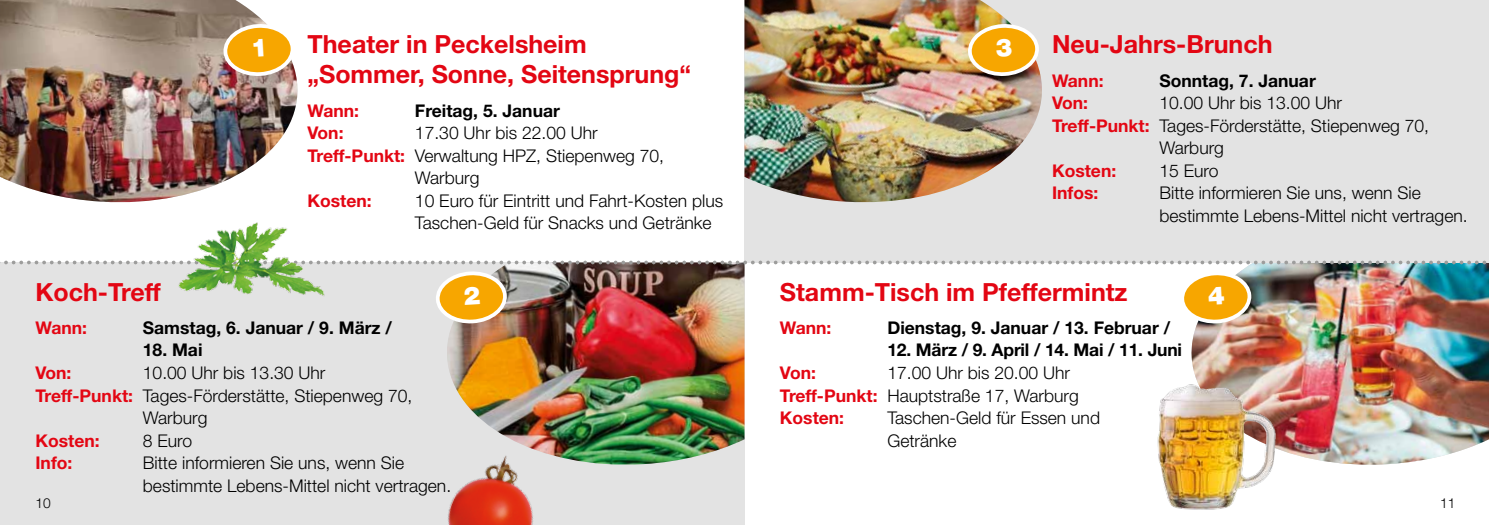
<style>
.page{position:relative;width:1489px;height:525px;background:#fff}
.page>*{position:absolute;margin:0;border:0;box-sizing:border-box;transform-origin:0 0}
.t1{font:700 25px/30px "Helvetica Neue LT Std";color:#e30613}
.t2{font:300 17.5px/22.5px "Helvetica Neue LT Std";color:#000}
.t3{font:700 17.5px "Helvetica Neue LT Std";color:#000}
.t4{font:700 17.5px "Helvetica Neue LT Std";color:#e30613}
.t5{font:300 13.75px "Helvetica Neue LT Std";color:#000}
.s1{font-weight:700;color:#e30613}
</style>
<div class="page">
<img style="left:1191px;top:264px;width:297px;height:201px">
<div style="left:0;top:262px;width:744px;height:262px;background:#e3e3e3"></div>
<div style="left:744px;top:0;width:744px;height:262px;background:#e3e3e3"></div>
<img style="left:0;top:0;width:298px;height:203px">
<img style="left:744px;top:0;width:298px;height:203px">
<img style="left:447px;top:264px;width:297px;height:201px">
<img style="left:1157px;top:379px;width:124px;height:131px">
<svg style="left:0;top:260px;width:1489px;height:4px"></svg>
<img style="left:447px;top:441px;width:109px;height:83px">
<img style="left:174px;top:222px;width:157px;height:74px">
<svg style="left:223px;top:24px;width:72px;height:54px"></svg>
<img style="left:967px;top:24px;width:72px;height:54px">
<svg style="left:436px;top:271px;width:71px;height:54px;background:#eab755"></svg>
<svg style="left:1184px;top:271px;width:67px;height:54px"></svg>
<h1 class="t1" style="left:307px;top:29px;width:385px">Theater in Peckelsheim „Sommer, Sonne, Seitensprung“</h1>
<p class="t4" style="left:307px;top:99px;width:53px">Wann:</p>
<p class="t3" style="left:415px;top:99px;width:146px">Freitag, 5. Januar</p>
<p class="t4" style="left:307px;top:122px;width:37px">Von:</p>
<p class="t2" style="left:415px;top:121px;width:184px">17.30 Uhr bis 22.00 Uhr</p>
<p class="t2" style="left:307px;top:144px;width:358px"><span class="s1">Treff-Punkt:</span> Verwaltung HPZ, Stiepenweg 70,</p>
<p class="t2" style="left:415px;top:166px;width:66px">Warburg</p>
<p class="t4" style="left:307px;top:189px;width:66px">Kosten:</p>
<p class="t2" style="left:415px;top:189px;width:310px">10 Euro für Eintritt und Fahrt-Kosten plus<br>Taschen-Geld für Snacks und Getränke</p>
<h1 class="t1" style="left:35px;top:276px;width:127px">Koch-Treff</h1>
<p class="t4" style="left:35px;top:316px;width:53px">Wann:</p>
<p class="t3" style="left:143px;top:316px;width:250px">Samstag, 6. Januar / 9. März /</p>
<p class="t3" style="left:143px;top:339px;width:61px">18. Mai</p>
<p class="t4" style="left:35px;top:362px;width:37px">Von:</p>
<p class="t2" style="left:143px;top:361px;width:184px">10.00 Uhr bis 13.30 Uhr</p>
<p class="t2" style="left:35px;top:383px;width:378px"><span class="s1">Treff-Punkt:</span> Tages-Förderstätte, Stiepenweg 70,</p>
<p class="t2" style="left:143px;top:406px;width:66px">Warburg</p>
<p class="t4" style="left:35px;top:429px;width:66px">Kosten:</p>
<p class="t2" style="left:143px;top:428px;width:51px">8 Euro</p>
<p class="t4" style="left:35px;top:452px;width:38px">Info:</p>
<p class="t2" style="left:143px;top:451px;width:310px">Bitte informieren Sie uns, wenn Sie bestimmte Lebens-Mittel nicht vertragen.</p>
<h1 class="t1" style="left:1051px;top:29px;width:222px">Neu-Jahrs-Brunch</h1>
<p class="t4" style="left:1051px;top:69px;width:53px">Wann:</p>
<p class="t3" style="left:1159px;top:69px;width:158px">Sonntag, 7. Januar</p>
<p class="t4" style="left:1051px;top:92px;width:37px">Von:</p>
<p class="t2" style="left:1159px;top:91px;width:184px">10.00 Uhr bis 13.00 Uhr</p>
<p class="t2" style="left:1051px;top:114px;width:378px"><span class="s1">Treff-Punkt:</span> Tages-Förderstätte, Stiepenweg 70,</p>
<p class="t2" style="left:1159px;top:136px;width:66px">Warburg</p>
<p class="t4" style="left:1051px;top:159px;width:66px">Kosten:</p>
<p class="t2" style="left:1159px;top:159px;width:61px">15 Euro</p>
<p class="t4" style="left:1051px;top:182px;width:48px">Infos:</p>
<p class="t2" style="left:1159px;top:181px;width:310px">Bitte informieren Sie uns, wenn Sie bestimmte Lebens-Mittel nicht vertragen.</p>
<h1 class="t1" style="left:780px;top:276px;width:349px">Stamm-Tisch im Pfeffermintz</h1>
<p class="t4" style="left:780px;top:316px;width:53px">Wann:</p>
<p class="t3" style="left:887px;top:316px;width:284px">Dienstag, 9. Januar / 13. Februar /</p>
<p class="t3" style="left:887px;top:339px;width:296px">12. März / 9. April / 14. Mai / 11. Juni</p>
<p class="t4" style="left:780px;top:362px;width:37px">Von:</p>
<p class="t2" style="left:780px;top:361px;width:300px;text-indent:107px">17.00 Uhr bis 20.00 Uhr<br><span class="s1">Treff-Punkt:</span> Hauptstraße 17, Warburg<br><span class="s1">Kosten:</span></p>
<p class="t2" style="left:887px;top:406px;width:214px">Taschen-Geld für Essen und<br>Getränke</p>
<p class="t5" style="left:35px;top:494px;width:17px">10</p>
<p class="t5" style="left:1439px;top:494px;width:17px">11</p>
</div>
